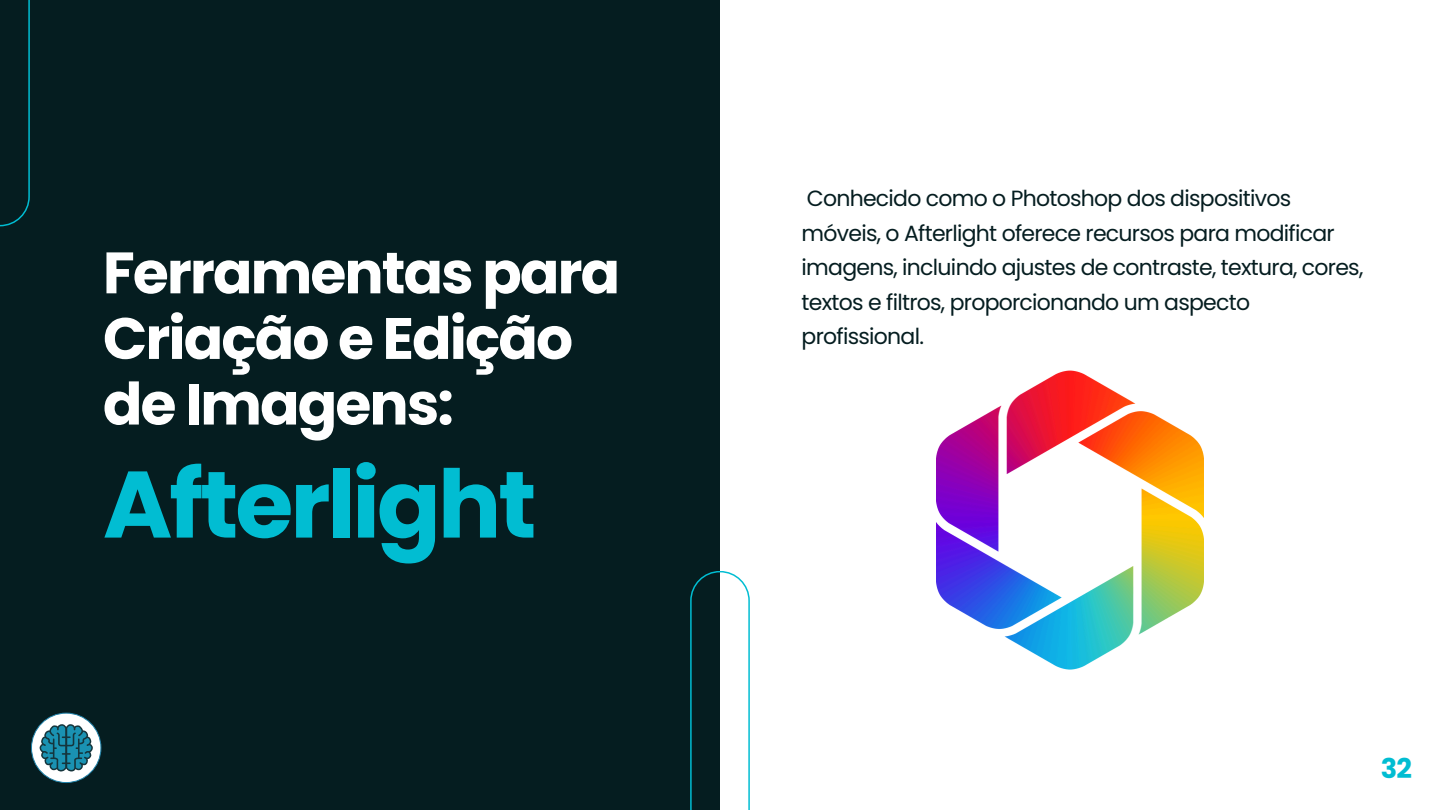
<style>
.page{position:relative;width:1440px;height:810px;background:#051d20}
.page>*{position:absolute;margin:0;border:0;box-sizing:border-box;transform-origin:0 0}
.t1{font:700 94.3px "Poppins";letter-spacing:-.035em;color:#01bdd2}
.t2{font:700 58.3px/65.6px "Poppins";letter-spacing:-.035em;color:#fff}
.t3{font:700 27.3px "Poppins";color:#01bdd2}
.t4{font:22px/34.5px "Poppins";letter-spacing:-.035em;color:#051d20}
</style>
<div class="page">
<svg style="left:0;top:0;width:30px;height:226px"></svg>
<svg style="left:31px;top:713px;width:70px;height:70px"></svg>
<div style="left:720px;top:0;width:720px;height:810px;background:#fff"></div>
<svg style="left:690px;top:571px;width:60px;height:239px"></svg>
<img style="left:937px;top:370px;width:266px;height:300px">
<h1 class="t2" style="left:103px;top:240px;width:519px">Ferramentas para<br>Criação e Edição de Imagens:</h1>
<p class="t1" style="left:103px;top:439px;width:435px">Afterlight</p>
<p class="t4" style="left:802px;top:181px;width:563px">Conhecido como o Photoshop dos dispositivos móveis, o Afterlight oferece recursos para modificar imagens, incluindo ajustes de contraste, textura, cores, textos e filtros, proporcionando um aspecto profissional.</p>
<p class="t3" style="left:1381px;top:749px;width:33px">32</p>
</div>
